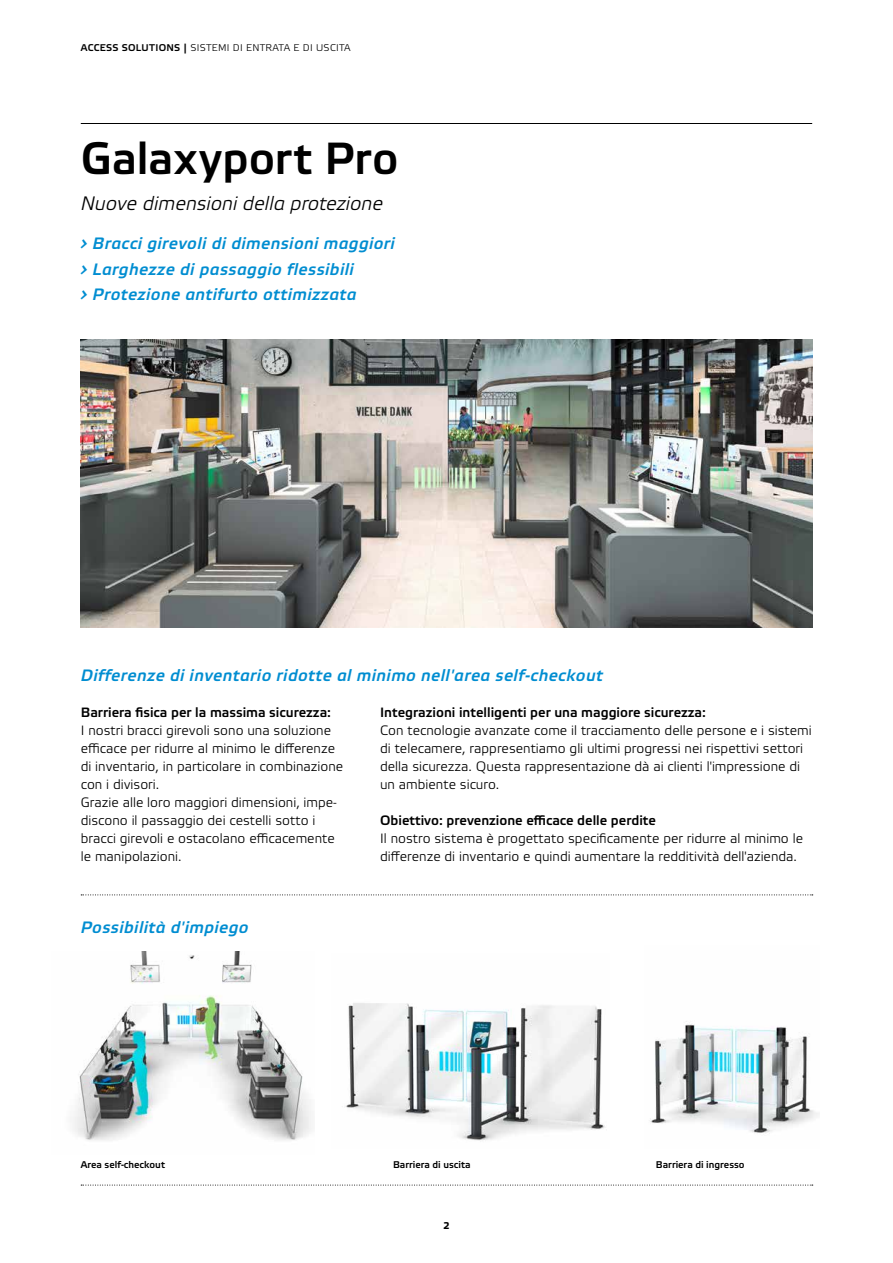
<style>
.page{position:relative;width:893px;height:1263px;background:#fff}
.page>*{position:absolute;margin:0;border:0;box-sizing:border-box;transform-origin:0 0}
.t1{font:500 45px "Wanzl Etelka";color:#000}
.t2{font:italic 300 19.5px "Wanzl Etelka";color:#000}
.t3{font:italic 500 16.5px/25.5px "Wanzl Etelka";letter-spacing:.025em;color:#008dd1}
.t4{font:300 13.5px/18px "Wanzl Etelka";color:#000}
.t5{font:500 13.5px "Wanzl Etelka";color:#000}
.t6{font:500 9.75px "Wanzl Etelka";color:#000}
.t7{font:300 9.75px "Wanzl Etelka";letter-spacing:.03em;color:#000}
.t8{font:700 9.75px "Wanzl Etelka Text";color:#000}
.s1{font-weight:500}
</style>
<div class="page">
<img style="left:81px;top:339px;width:731px;height:288px">
<img style="left:73px;top:951px;width:239px;height:189px">
<img style="left:345px;top:1003px;width:260px;height:138px">
<img style="left:650px;top:1021px;width:169px;height:112px">
<hr style="left:81px;top:123px;width:731px;height:1px;background:#000">
<svg style="left:81px;top:1185px;width:732px;height:1px"></svg>
<svg style="left:81px;top:894px;width:732px;height:1px"></svg>
<p class="t7" style="left:81px;top:42px;width:271px"><span class="s1">ACCESS SOLUTIONS |</span> SISTEMI DI ENTRATA E DI USCITA</p>
<h1 class="t1" style="left:81px;top:132px;width:319px">Galaxyport Pro</h1>
<h2 class="t2" style="left:81px;top:192px;width:304px">Nuove dimensioni della protezione</h2>
<p class="t3" style="left:81px;top:232px;width:316px">› Bracci girevoli di dimensioni maggiori › Larghezze di passaggio flessibili<br>› Protezione antifurto ottimizzata</p>
<p class="t3" style="left:81px;top:664px;width:524px">Differenze di inventario ridotte al minimo nell'area self-checkout</p>
<p class="t5" style="left:81px;top:705px;width:252px">Barriera fisica per la massima sicurezza:</p>
<p class="t4" style="left:81px;top:722px;width:264px">I nostri bracci girevoli sono una soluzione efficace per ridurre al minimo le differenze di inventario, in particolare in combinazione con i divisori.<br>Grazie alle loro maggiori dimensioni, impe&shy;discono il passaggio dei cestelli sotto i bracci girevoli e ostacolano efficacemente le manipolazioni.</p>
<p class="t3" style="left:81px;top:916px;width:169px">Possibilità d'impiego</p>
<p class="t5" style="left:380px;top:705px;width:327px">Integrazioni intelligenti per una maggiore sicurezza:</p>
<p class="t4" style="left:380px;top:722px;width:433px">Con tecnologie avanzate come il tracciamento delle persone e i sistemi di telecamere, rappresentiamo gli ultimi progressi nei rispettivi settori della sicurezza. Questa rappresentazione dà ai clienti l'impressione di un ambiente sicuro.</p>
<p class="t5" style="left:380px;top:813px;width:277px">Obiettivo: prevenzione efficace delle perdite</p>
<p class="t4" style="left:380px;top:830px;width:424px">Il nostro sistema è progettato specificamente per ridurre al minimo le differenze di inventario e quindi aumentare la redditività dell'azienda.</p>
<p class="t6" style="left:81px;top:1158px;width:86px">Area self-checkout</p>
<p class="t6" style="left:393px;top:1158px;width:79px">Barriera di uscita</p>
<p class="t8" style="left:443px;top:1220px;width:8px">2</p>
<p class="t6" style="left:656px;top:1158px;width:90px">Barriera di ingresso</p>
</div>
